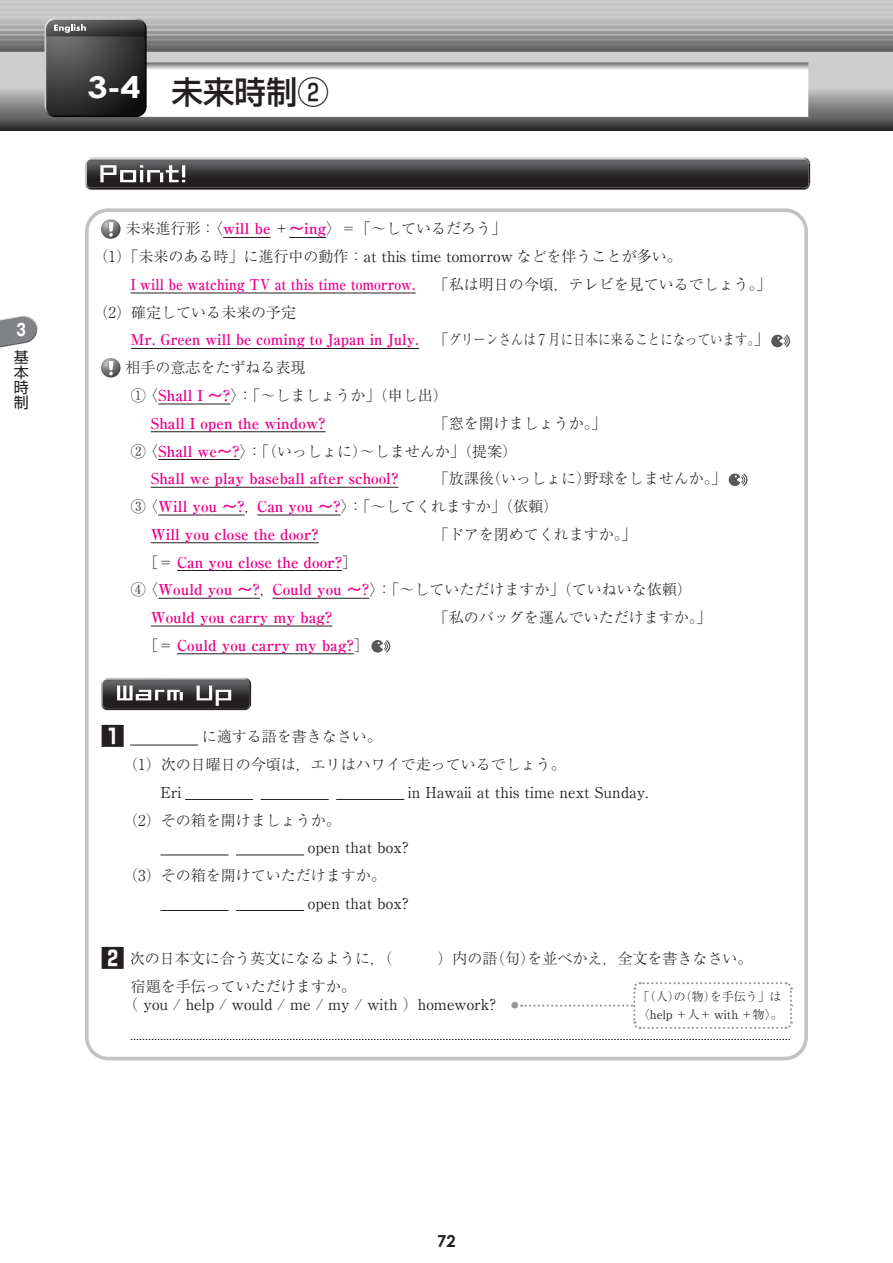
<style>
.page{position:relative;width:893px;height:1263px;background:#fff}
.page>*{position:absolute;margin:0;border:0;box-sizing:border-box;transform-origin:0 0}
.t1{font:500 31.5px "Shin Go Pr 6";color:#231f20}
.t2{font:700 24px "Shin Go Pr 6";color:#231f20}
.t3{font:700 16.5px "Century Gothic";color:#231f20}
.t4{font:700 16.5px "Gothic MB101 Pr 6";color:#fff;scale:.75 1}
.t5{font:300 15px/27.8px "Ryumin Pr 6";color:#231f20}
.t6{font:700 15px "Ryumin Pr 6";color:#ed028c}
.t7{font:15px "Ryumin Pr 6";color:#231f20}
.t8{font:700 15px "Ryumin Pr 6";color:#ed028c;scale:.9 1}
.t9{font:15px/15px "Shin Go Pr 6";color:#231f20;text-align:justify}
.t10{font:300 12px/18px "Ryumin Pr 6";color:#231f20}
.s1{font-weight:700;color:#ed028c}
.s2{font-family:"Midashi Go Pr 5 MB31";font-weight:400;color:#ed028c}
.s3{font-weight:400}
.s4{font-weight:300;color:#231f20}
.s5{font-family:"Shin Go Pr 6";font-weight:700;font-size:24px}
.s6{font-weight:300}
.s7{font-weight:300;font-size:7.5px;color:#939598}
</style>
<div class="page">
<svg style="left:0;top:315px;width:38px;height:33px"></svg>
<img style="left:0;top:0;width:893px;height:131px">
<svg style="left:85px;top:157px;width:725px;height:33px;background:#4e4c4d"></svg>
<svg style="left:54px;top:24px;width:32px;height:9px"></svg>
<div style="left:85px;top:208px;width:723px;height:852px;border:4px solid #c1c2c4;border-radius:21px"></div>
<hr style="left:223px;top:237px;width:48px;height:1px;background:#231f20">
<hr style="left:289px;top:237px;width:37px;height:1px;background:#231f20">
<hr style="left:131px;top:293px;width:285px;height:1px;background:#231f20">
<hr style="left:131px;top:348px;width:288px;height:1px;background:#231f20">
<hr style="left:158px;top:404px;width:72px;height:1px;background:#231f20">
<hr style="left:151px;top:431px;width:175px;height:1px;background:#231f20">
<hr style="left:158px;top:459px;width:82px;height:1px;background:#231f20">
<hr style="left:151px;top:487px;width:247px;height:1px;background:#231f20">
<hr style="left:158px;top:515px;width:87px;height:1px;background:#231f20">
<hr style="left:257px;top:515px;width:84px;height:1px;background:#231f20">
<hr style="left:151px;top:542px;width:168px;height:1px;background:#231f20">
<hr style="left:177px;top:570px;width:165px;height:1px;background:#231f20">
<hr style="left:158px;top:598px;width:102px;height:1px;background:#231f20">
<hr style="left:272px;top:598px;width:97px;height:1px;background:#231f20">
<hr style="left:151px;top:626px;width:181px;height:1px;background:#231f20">
<hr style="left:177px;top:653px;width:177px;height:1px;background:#231f20">
<svg style="left:101px;top:219px;width:20px;height:20px"></svg>
<svg style="left:771px;top:335px;width:19px;height:12px"></svg>
<svg style="left:101px;top:358px;width:20px;height:20px"></svg>
<svg style="left:729px;top:473px;width:19px;height:13px"></svg>
<svg style="left:371px;top:640px;width:19px;height:12px"></svg>
<svg style="left:101px;top:678px;width:150px;height:32px;background:#5e5d5e"></svg>
<hr style="left:130px;top:745px;width:68px;height:1px;background:#231f20">
<hr style="left:185px;top:799px;width:68px;height:1px;background:#231f20">
<hr style="left:261px;top:799px;width:68px;height:1px;background:#231f20">
<hr style="left:336px;top:799px;width:68px;height:1px;background:#231f20">
<hr style="left:161px;top:855px;width:68px;height:1px;background:#231f20">
<hr style="left:236px;top:855px;width:68px;height:1px;background:#231f20">
<hr style="left:161px;top:910px;width:68px;height:1px;background:#231f20">
<hr style="left:236px;top:910px;width:68px;height:1px;background:#231f20">
<svg style="left:131px;top:1039px;width:659px;height:1px"></svg>
<svg style="left:521px;top:982px;width:272px;height:47px"></svg>
<p class="t4" style="left:17px;top:316px;width:14px">3</p>
<p class="t9" style="left:14px;top:349px;width:16px">基本時制</p>
<h1 class="t1" style="left:88px;top:66px;width:243px"><sup>3-4</sup> 未来時制②</h1>
<p class="t5" style="left:126px;top:214px;width:382px">未来進行形：〈<span class="s1">will be</span> ＋<span class="s2">～</span><span class="s1">ing</span>〉＝「～しているだろう」</p>
<p class="t5" style="left:93px;top:242px;width:590px">（1）「未来のある時」に進行中の動作：<span class="s3">at this time tomorrow</span> などを伴うことが多い。</p>
<p class="t8" style="left:131px;top:272px;width:713px">I will be watching TV at this time tomorrow. <span class="s4">「私は明日の今頃，テレビを見ているでしょう。」</span></p>
<p class="t5" style="left:93px;top:297px;width:204px">（2）確定している未来の予定</p>
<p class="t6" style="left:131px;top:328px;width:639px">Mr. Green will be coming to Japan in July. <span class="s4">「グリーンさんは 7 月に日本に来ることになっています。」</span></p>
<p class="t5" style="left:126px;top:353px;width:181px">相手の意志をたずねる表現</p>
<p class="t5" style="left:131px;top:381px;width:319px">①〈<span class="s1">Shall I</span> <span class="s2">～</span><span class="s1">?</span>〉：「～しましょうか」（申し出）</p>
<p class="t6" style="left:151px;top:411px;width:176px">Shall I open the window?</p>
<p class="t5" style="left:434px;top:408px;width:174px">「窓を開けましょうか。」</p>
<p class="t5" style="left:131px;top:436px;width:388px">②〈<span class="s1">Shall we</span><span class="s2">～</span><span class="s1">?</span>〉：「（いっしょに）～しませんか」（提案）</p>
<p class="t6" style="left:151px;top:467px;width:249px">Shall we play baseball after school?</p>
<p class="t5" style="left:434px;top:464px;width:294px">「放課後（いっしょに）野球をしませんか。」</p>
<p class="t5" style="left:131px;top:492px;width:429px">③〈<span class="s1">Will you</span> <span class="s2">～</span><span class="s1">?</span>，<span class="s1">Can you</span> <span class="s2">～</span><span class="s1">?</span>〉：「～してくれますか」（依頼）</p>
<p class="t6" style="left:151px;top:522px;width:170px">Will you close the door?</p>
<p class="t5" style="left:434px;top:519px;width:204px">「ドアを閉めてくれますか。」</p>
<p class="t6" style="left:143px;top:550px;width:215px"><span class="s4">［＝</span> Can you close the door?<span class="s4">］</span></p>
<p class="t5" style="left:131px;top:575px;width:563px">④〈<span class="s1">Would you</span> <span class="s2">～</span><span class="s1">?</span>，<span class="s1">Could you</span> <span class="s2">～</span><span class="s1">?</span>〉：「～していただけますか」（ていねいな依頼）</p>
<p class="t6" style="left:151px;top:605px;width:183px">Would you carry my bag?</p>
<p class="t5" style="left:434px;top:603px;width:279px">「私のバッグを運んでいただけますか。」</p>
<p class="t6" style="left:143px;top:633px;width:227px"><span class="s4">［＝</span> Could you carry my bag?<span class="s4">］</span></p>
<h2 class="t2" style="left:101px;top:717px;width:25px">1</h2>
<p class="t5" style="left:123px;top:722px;width:444px;text-indent:79px">に適する語を書きなさい。<br>（1）次の日曜日の今頃は，エリはハワイで走っているでしょう。</p>
<p class="t7" style="left:161px;top:780px;width:22px">Eri</p>
<p class="t7" style="left:408px;top:780px;width:242px">in Hawaii at this time next Sunday.</p>
<p class="t5" style="left:123px;top:805px;width:219px">（2）その箱を開けましょうか。</p>
<p class="t7" style="left:308px;top:836px;width:102px">open that box?</p>
<p class="t5" style="left:123px;top:861px;width:264px">（3）その箱を開けていただけますか。</p>
<p class="t7" style="left:308px;top:891px;width:102px">open that box?</p>
<p class="t5" style="left:131px;top:944px;width:623px;text-indent:-30px"><span class="s5">2</span> 次の日本文に合う英文になるように，（　　　）内の語（句）を並べかえ，全文を書きなさい。宿題を手伝っていただけますか。</p>
<p class="t7" style="left:123px;top:993px;width:397px"><span class="s6">（</span> you / help / would / me / my / with <span class="s6">）</span>homework? <span class="s7">●</span></p>
<p class="t10" style="left:638px;top:987px;width:146px">「（人）の（物）を手伝う」は〈<span class="s3">help</span> ＋人＋ <span class="s3">with</span> ＋物〉。</p>
<p class="t3" style="left:437px;top:1228px;width:20px">72</p>
</div>
